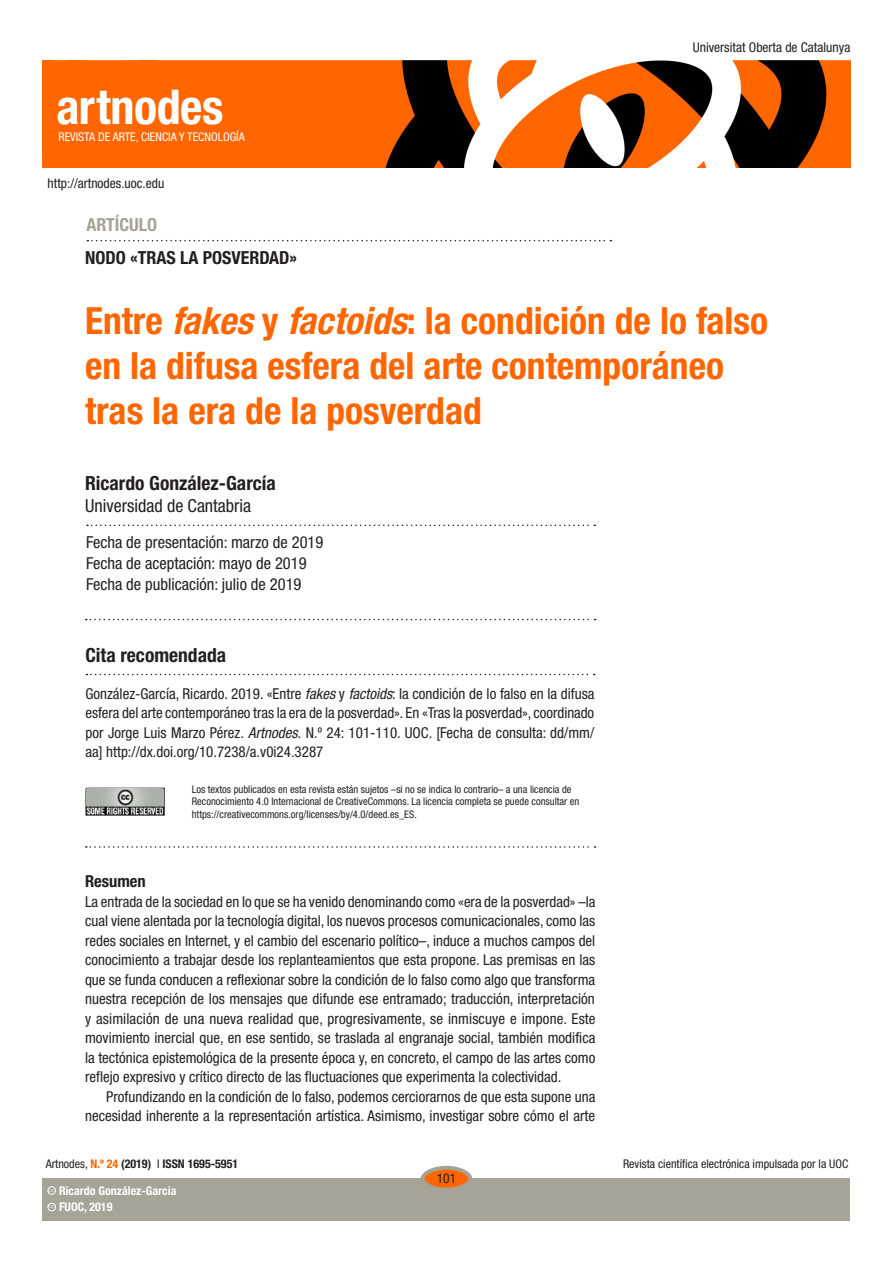
<style>
.page{position:relative;width:893px;height:1263px;background:#fff}
.page>*{position:absolute;margin:0;border:0;box-sizing:border-box;transform-origin:0 0}
.t1{font:700 condensed 48px "Helvetica Neue LT Std";letter-spacing:-.005em;color:#fff}
.Titol_article{font:700 condensed 37.5px/45px "Helvetica Neue LT Std";color:#f60}
.inici_Noms_autors{font:700 condensed 19.5px "Helvetica Neue LT Std";color:#231f20}
.SUBTITOLS{font:700 condensed 19.5px "Helvetica Neue LT Std";color:#231f20}
.inici_Dades_autors{font:condensed 18px "Helvetica Neue LT Std";color:#231f20}
.Titol_nodo{font:700 condensed 18px "Helvetica Neue LT Std";color:#231f20}
.Titol_nodo-2{font:700 condensed 18px "Helvetica Neue LT Std";color:#a6a397}
.inici_Dates{font:condensed 16.5px "Helvetica Neue LT Std";color:#231f20}
.subtitols_resums{font:700 condensed 16.5px "Helvetica Neue LT Std";color:#231f20}
.text_general_primerp{font:condensed 15px/19.5px "Helvetica Neue LT Std";color:#231f20;text-align:justify}
.text_general{font:condensed 15px/19.5px "Helvetica Neue LT Std";color:#231f20;text-align:right}
.t2{font:condensed 13.5px "Helvetica Neue LT Std";color:#231f20}
.t3{font:condensed 12px "Helvetica Neue LT Std";color:#231f20}
.t4{font:700 condensed 12px "Helvetica Neue LT Std";color:#231f20}
.t5{font:condensed 12px "Helvetica Neue LT Std";color:#fff}
.t6{font:700 condensed 12px "Helvetica Neue LT Std";color:#fff}
.creative_commons{font:condensed 10.5px/12.8px "Helvetica Neue LT Std";color:#231f20}
.t7{font:600 3.9px "Adobe Caslon Pro";color:#fff}
.s1{font-style:italic}
.s2{font-weight:400}
.s3{color:#f60}
</style>
<div class="page">
<img style="left:43px;top:61px;width:807px;height:106px">
<div style="left:43px;top:1178px;width:807px;height:42px;background:#a6a397"></div>
<div style="left:422px;top:1168px;width:48px;height:21px;background:#f60;border-radius:50%"></div>
<div style="left:421px;top:1166px;width:51px;height:25px;border:4px solid #a6a397;border-radius:50%"></div>
<div style="left:48px;top:1203px;width:8px;height:8px;border:1px solid #fff;border-radius:50%"></div>
<div style="left:48px;top:1186px;width:8px;height:8px;border:1px solid #fff;border-radius:50%"></div>
<svg style="left:87px;top:240px;width:524px;height:1px"></svg>
<svg style="left:87px;top:525px;width:508px;height:1px"></svg>
<svg style="left:86px;top:619px;width:510px;height:1px"></svg>
<svg style="left:86px;top:674px;width:509px;height:1px"></svg>
<svg style="left:86px;top:846px;width:510px;height:2px"></svg>
<img style="left:85px;top:788px;width:80px;height:27px">
<p class="t1" style="left:56px;top:77px;width:169px">artnodes</p>
<p class="t5" style="left:58px;top:129px;width:188px">REVISTA DE ARTE, CIENCIA Y TECNOLOGÍA</p>
<p class="t2" style="left:48px;top:176px;width:118px">http://artnodes.uoc.edu</p>
<p class="Titol_nodo-2" style="left:87px;top:214px;width:72px">ARTÍCULO</p>
<p class="Titol_nodo" style="left:85px;top:246px;width:214px">NODO «TRAS LA POSVERDAD»</p>
<p class="t2" style="left:693px;top:40px;width:159px">Universitat Oberta de Catalunya</p>
<p class="Titol_article" style="left:85px;top:297px;width:684px">Entre <span class="s1">fakes</span> y <span class="s1">factoids</span>: la condición de lo falso en la difusa esfera del arte contemporáneo tras la era de la posverdad</p>
<p class="inici_Noms_autors" style="left:85px;top:471px;width:192px">Ricardo González-García</p>
<p class="inici_Dades_autors" style="left:85px;top:496px;width:168px">Universidad de Cantabria</p>
<p class="inici_Dates" style="left:86px;top:532px;width:239px">Fecha de presentación: marzo de 2019</p>
<p class="inici_Dates" style="left:86px;top:553px;width:222px">Fecha de aceptación: mayo de 2019</p>
<p class="inici_Dates" style="left:86px;top:574px;width:217px">Fecha de publicación: julio de 2019</p>
<p class="SUBTITOLS" style="left:85px;top:643px;width:142px">Cita recomendada</p>
<p class="text_general_primerp" style="left:85px;top:683px;width:510px">González-García, Ricardo. 2019. «Entre <span class="s1">fakes</span> y <span class="s1">factoids</span>: la condición de lo falso en la difusa esfera del arte contemporáneo tras la era de la posverdad». En «Tras la posverdad», coordinado por Jorge Luis Marzo Pérez. <span class="s1">Artnodes.</span> N.º 24: 101-110. UOC. [Fecha de consulta: dd/mm/ aa] http://dx.doi.org/10.7238/a.v0i24.3287</p>
<p class="creative_commons" style="left:192px;top:782px;width:389px">Los textos publicados en esta revista están sujetos –si no se indica lo contrario– a una licencia de<br>Reconocimiento 4.0 Internacional de CreativeCommons. La licencia completa se puede consultar en https://creativecommons.org/licenses/by/4.0/deed.es_ES.</p>
<p class="subtitols_resums" style="left:85px;top:871px;width:62px">Resumen</p>
<p class="text_general_primerp" style="left:85px;top:892px;width:512px">La entrada de la sociedad en lo que se ha venido denominando como «era de la posverdad» –la cual viene alentada por la tecnología digital, los nuevos procesos comunicacionales, como las redes sociales en Internet, y el cambio del escenario político–, induce a muchos campos del conocimiento a trabajar desde los replanteamientos que esta propone. Las premisas en las que se funda conducen a reflexionar sobre la condición de lo falso como algo que transforma nuestra recepción de los mensajes que difunde ese entramado; traducción, interpretación y asimilación de una nueva realidad que, progresivamente, se inmiscuye e impone. Este movimiento inercial que, en ese sentido, se traslada al engranaje social, también modifica la tectónica epistemológica de la presente época y, en concreto, el campo de las artes como reflejo expresivo y crítico directo de las fluctuaciones que experimenta la colectividad.</p>
<p class="text_general" style="left:85px;top:1087px;width:512px">Profundizando en la condición de lo falso, podemos cerciorarnos de que esta supone una necesidad inherente a la representación artística. Asimismo, investigar sobre cómo el arte</p>
<p class="t4" style="left:46px;top:1157px;width:194px"><span class="s2">Artnodes,</span> <span class="s3">N.º 24</span> (2019) <span class="s2">I</span> ISSN 1695-5951</p>
<p class="t7" style="left:49px;top:1205px;width:7px">CC</p>
<p class="t6" style="left:59px;top:1200px;width:55px">FUOC, 2019</p>
<p class="t6" style="left:59px;top:1183px;width:119px">Ricardo González-García</p>
<p class="t7" style="left:49px;top:1188px;width:7px">CC</p>
<p class="t2" style="left:437px;top:1171px;width:21px">101</p>
<p class="t3" style="left:623px;top:1157px;width:227px">Revista científica electrónica impulsada por la UOC</p>
</div>
